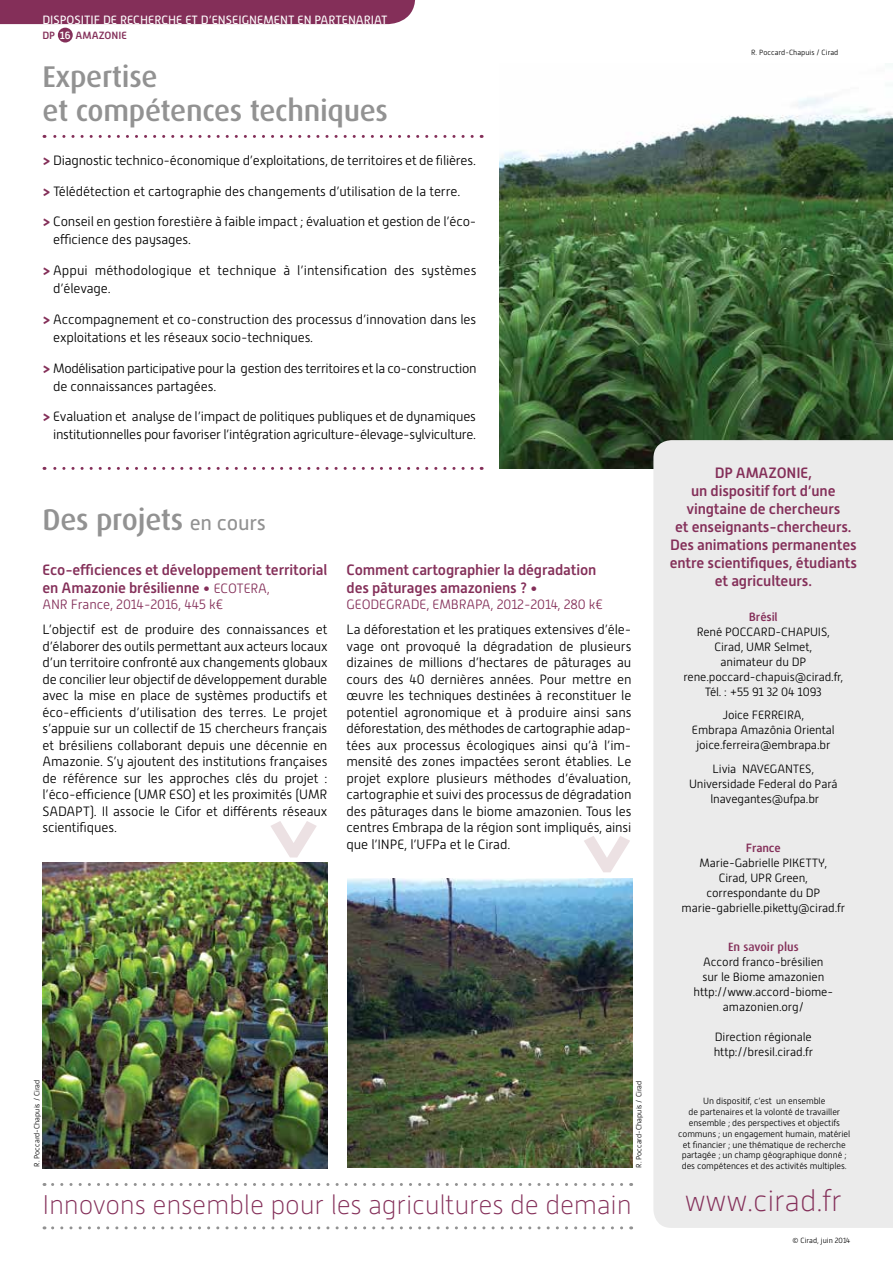
<style>
.page{position:relative;width:893px;height:1263px;background:#fff}
.page>*{position:absolute;margin:0;border:0;box-sizing:border-box;transform-origin:0 0}
.t1{font:700 81px "Alwyn New";color:#ece1e3}
.t2{font:500 30px/34.5px "Dax";letter-spacing:-.01em;color:#929292}
.t3{font:100 30px "Alwyn New";letter-spacing:-.005em;color:#842f59}
.t4{font:100 27px "Alwyn New";letter-spacing:-.01em;color:#842f59}
.t5{font:500 15px/18px "Alwyn New";letter-spacing:-.01em;color:#842f59}
.t6{font:300 13.5px/16.5px "Alwyn New";letter-spacing:-.01em;color:#000}
.t7{font:300 13.5px "Alwyn New";letter-spacing:-.01em;color:#842f59}
.t8{font:300 12px/15px "Alwyn New";letter-spacing:-.01em;color:#000;text-align:center}
.t9{font:12px "Alwyn New";color:#fff}
.t10{font:500 12px "Alwyn New";letter-spacing:-.01em;color:#842f59}
.t11{font:500 12px "Dax";color:#842f59}
.t12{font:500 10.5px "Alwyn New";color:#842f59}
.t13{font:300 9px/10.8px "Alwyn New";letter-spacing:-.01em;color:#000;text-align:center}
.t14{font:300 7.5px "Alwyn New";color:#000}
.s1{color:#fff}
.s2{font-weight:700;color:#842f59}
.s3{font-family:"Alwyn New";font-weight:400;font-size:21px}
.s4{font-weight:300;font-size:13.5px}
</style>
<div class="page">
<img style="left:500px;top:97px;width:393px;height:371px">
<svg style="left:44px;top:135px;width:428px;height:3px"></svg>
<svg style="left:44px;top:467px;width:428px;height:3px"></svg>
<svg style="left:44px;top:1183px;width:578px;height:3px"></svg>
<svg style="left:44px;top:1226px;width:578px;height:3px"></svg>
<img style="left:43px;top:863px;width:284px;height:305px">
<img style="left:348px;top:878px;width:285px;height:290px">
<div style="left:0;top:0;width:415px;height:24px;background:#842f59"></div>
<div style="left:58px;top:28px;width:15px;height:15px;background:#842f59;border-radius:50%"></div>
<div style="left:653px;top:440px;width:240px;height:788px;background:#ebebeb"></div>
<p class="t9" style="left:42px;top:13px;width:347px">DISPOSITIF DE RECHERCHE ET D’ENSEIGNEMENT EN PARTENARIAT</p>
<p class="t12" style="left:42px;top:29px;width:86px">DP <span class="s1">16</span> AMAZONIE</p>
<h2 class="t2" style="left:43px;top:60px;width:347px">Expertise<br>et compétences techniques</h2>
<p class="t6" style="left:43px;top:152px;width:435px"><span class="s2">&gt;</span> Diagnostic technico-économique d’exploitations, de territoires et de filières.</p>
<p class="t6" style="left:43px;top:183px;width:419px"><span class="s2">&gt;</span> Télédétection et cartographie des changements d’utilisation de la terre.</p>
<p class="t6" style="left:53px;top:213px;width:425px;line-height:18px;text-indent:-11px"><span class="s2">&gt;</span> Conseil en gestion forestière à faible impact ; évaluation et gestion de l’éco&shy;efficience des paysages.</p>
<p class="t6" style="left:53px;top:262px;width:425px;line-height:18px;text-indent:-11px"><span class="s2">&gt;</span> Appui méthodologique et technique à l’intensification des systèmes d’élevage.</p>
<p class="t6" style="left:53px;top:310px;width:425px;line-height:18px;text-indent:-11px"><span class="s2">&gt;</span> Accompagnement et co-construction des processus d’innovation dans les exploitations et les réseaux socio-techniques.</p>
<p class="t6" style="left:53px;top:359px;width:425px;line-height:18px;text-indent:-11px"><span class="s2">&gt;</span> Modélisation participative pour la gestion des territoires et la co-construction de connaissances partagées.</p>
<p class="t6" style="left:43px;top:408px;width:435px;line-height:18px;text-align:right"><span class="s2">&gt;</span> Evaluation et analyse de l’impact de politiques publiques et de dynamiques institutionnelles pour favoriser l’intégration agriculture-élevage-sylviculture.</p>
<h2 class="t2" style="left:43px;top:503px;width:225px">Des projets <span class="s3">en cours</span></h2>
<p class="t5" style="left:43px;top:560px;width:286px">Eco-efficiences et développement territorial en Amazonie brésilienne • <span class="s4">ECOTERA,</span></p>
<p class="t7" style="left:43px;top:597px;width:182px">ANR France, 2014-2016, 445 k€</p>
<p class="t6" style="left:43px;top:621px;width:287px;text-align:justify">L’objectif est de produire des connaissances et d’élaborer des outils permettant aux acteurs locaux d’un territoire confronté aux changements globaux de concilier leur objectif de développement durable avec la mise en place de systèmes productifs et éco-efficients d’utilisation des terres. Le projet s’appuie sur un collectif de 15 chercheurs français et brésiliens collaborant depuis une décennie en Amazonie. S’y ajoutent des institutions françaises de référence sur les approches clés du projet : l’éco-efficience (UMR ESO) et les proximités (UMR SADAPT). Il associe le Cifor et différents réseaux scientifiques.</p>
<h1 class="t1" style="left:346px;top:815px;width:49px;rotate:90deg">&gt;</h1>
<p class="t5" style="left:347px;top:560px;width:251px">Comment cartographier la dégradation des pâturages amazoniens ? •</p>
<p class="t7" style="left:347px;top:597px;width:258px">GEODEGRADE, EMBRAPA, 2012-2014, 280 k€</p>
<p class="t6" style="left:347px;top:621px;width:287px;text-align:justify">La déforestation et les pratiques extensives d’éle&shy;vage ont provoqué la dégradation de plusieurs dizaines de millions d’hectares de pâturages au cours des 40 dernières années. Pour mettre en œuvre les techniques destinées à reconstituer le potentiel agronomique et à produire ainsi sans déforestation, des méthodes de cartographie adap&shy;tées aux processus écologiques ainsi qu’à l’im&shy;mensité des zones impactées seront établies. Le projet explore plusieurs méthodes d’évaluation, cartographie et suivi des processus de dégradation des pâturages dans le biome amazonien. Tous les centres Embrapa de la région sont impliqués, ainsi que l’INPE, l’UFPa et le Cirad.</p>
<h1 class="t1" style="left:660px;top:829px;width:49px;rotate:90deg">&gt;</h1>
<p class="t14" style="left:33px;top:1167px;width:89px;rotate:-90deg">R. Poccard-Chapuis / Cirad</p>
<p class="t14" style="left:635px;top:1168px;width:89px;rotate:-90deg">R. Poccard-Chapuis / Cirad</p>
<h3 class="t4" style="left:43px;top:1190px;width:591px">Innovons ensemble pour les agricultures de demain</h3>
<p class="t14" style="left:751px;top:49px;width:89px">R. Poccard-Chapuis / Cirad</p>
<p class="t5" style="left:670px;top:464px;width:189px;text-align:center">DP AMAZONIE,<br>un dispositif fort d’une vingtaine de chercheurs<br>et enseignants-chercheurs.<br>Des animations permanentes entre scientifiques, étudiants et agriculteurs.</p>
<p class="t10" style="left:749px;top:610px;width:30px">Brésil</p>
<p class="t8" style="left:683px;top:624px;width:162px">René POCCARD-CHAPUIS,<br>Cirad, UMR Selmet,<br>animateur du DP rene.poccard-chapuis@cirad.fr,<br>Tél. : +55 91 32 04 1093</p>
<p class="t8" style="left:692px;top:708px;width:144px">Joice FERREIRA,<br>Embrapa Amazônia Oriental joice.ferreira@embrapa.br</p>
<p class="t8" style="left:689px;top:761px;width:150px">Livia NAVEGANTES,<br>Universidade Federal do Pará lnavegantes@ufpa.br</p>
<p class="t10" style="left:746px;top:841px;width:37px">France</p>
<p class="t8" style="left:682px;top:855px;width:165px">Marie-Gabrielle PIKETTY,<br>Cirad, UPR Green, correspondante du DP marie-gabrielle.piketty@cirad.fr</p>
<p class="t11" style="left:728px;top:940px;width:72px">En savoir plus</p>
<p class="t8" style="left:693px;top:954px;width:141px">Accord franco-brésilien<br>sur le Biome amazonien http://www.accord-biome&shy;amazonien.org/</p>
<p class="t8" style="left:714px;top:1029px;width:101px;text-align:left">Direction régionale http://bresil.cirad.fr</p>
<p class="t13" style="left:678px;top:1096px;width:174px">Un dispositif, c’est un ensemble<br>de partenaires et la volonté de travailler ensemble ; des perspectives et objectifs communs ; un engagement humain, matériel et financier ; une thématique de recherche partagée ; un champ géographique donné ; des compétences et des activités multiples.</p>
<h2 class="t3" style="left:685px;top:1184px;width:159px">www.cirad.fr</h2>
<p class="t14" style="left:793px;top:1236px;width:59px">© Cirad, juin 2014</p>
</div>
